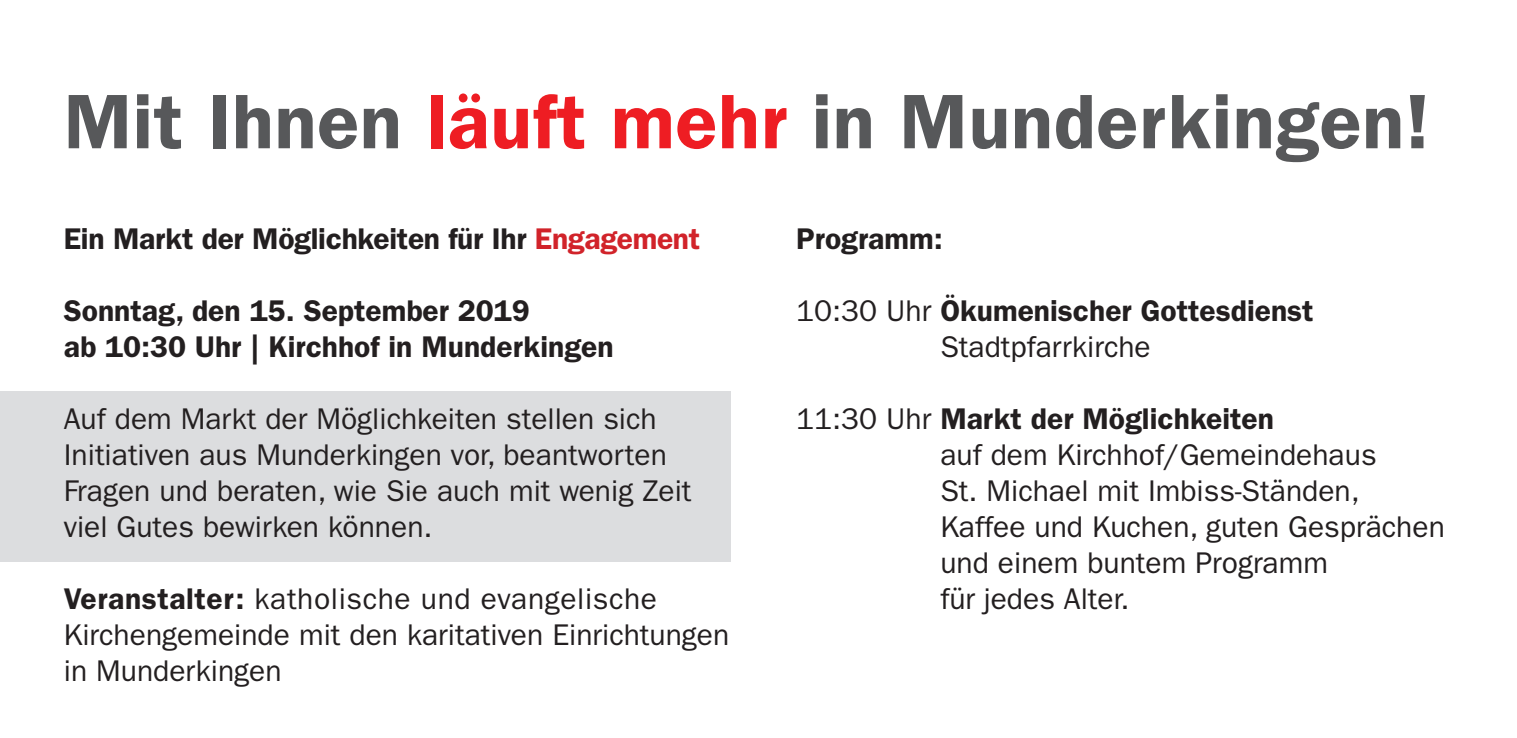
<style>
.page{position:relative;width:1517px;height:738px;background:#fff}
.page>*{position:absolute;margin:0;border:0;box-sizing:border-box;transform-origin:0 0}
.t1{font:77.5px "Franklin Gothic LT Pro Dm";letter-spacing:.01em;color:#57585a}
.t2{font:30px/36px "ITC Franklin Gothic Std";color:#231f20}
.t3{font:30px/36px "Franklin Gothic LT Pro Dm";color:#231f20}
.s1{color:#ee1d23}
.s2{color:#d1232a}
.s3{font-family:"Franklin Gothic LT Pro Dm"}
.s4{font-family:"ITC Franklin Gothic Std"}
</style>
<div class="page">
<div style="left:0;top:391px;width:730px;height:170px;background:#dcdddf"></div>
<h1 class="t1" style="left:64px;top:76px;width:1367px">Mit Ihnen <span class="s1">läuft mehr</span> in Munderkingen!</h1>
<p class="t3" style="left:64px;top:220px;width:638px">Ein Markt der Möglichkeiten für Ihr <span class="s2">Engagement</span></p>
<p class="t3" style="left:64px;top:292px;width:551px">Sonntag, den 15. September 2019<br>ab 10:30 Uhr | Kirchhof in Munderkingen</p>
<p class="t2" style="left:64px;top:400px;width:629px">Auf dem Markt der Möglichkeiten stellen sich Initiativen aus Munderkingen vor, beantworten Fragen und beraten, wie Sie auch mit wenig Zeit viel Gutes bewirken können.</p>
<p class="t2" style="left:64px;top:580px;width:667px"><span class="s3">Veranstalter:</span> katholische und evangelische<br>Kirchengemeinde mit den karitativen Einrichtungen in Munderkingen</p>
<p class="t3" style="left:796px;top:220px;width:148px">Programm:</p>
<p class="t3" style="left:796px;top:292px;width:519px"><span class="s4">10:30 Uhr</span> Ökumenischer Gottesdienst</p>
<p class="t2" style="left:940px;top:328px;width:212px">Stadtpfarrkirche</p>
<p class="t3" style="left:796px;top:400px;width:479px"><span class="s4">11:30 Uhr</span> Markt der Möglichkeiten</p>
<p class="t2" style="left:940px;top:436px;width:506px">auf dem Kirchhof/Gemeindehaus<br>St. Michael mit Imbiss-Ständen,<br>Kaffee und Kuchen, guten Gesprächen und einem buntem Programm<br>für jedes Alter.</p>
</div>
